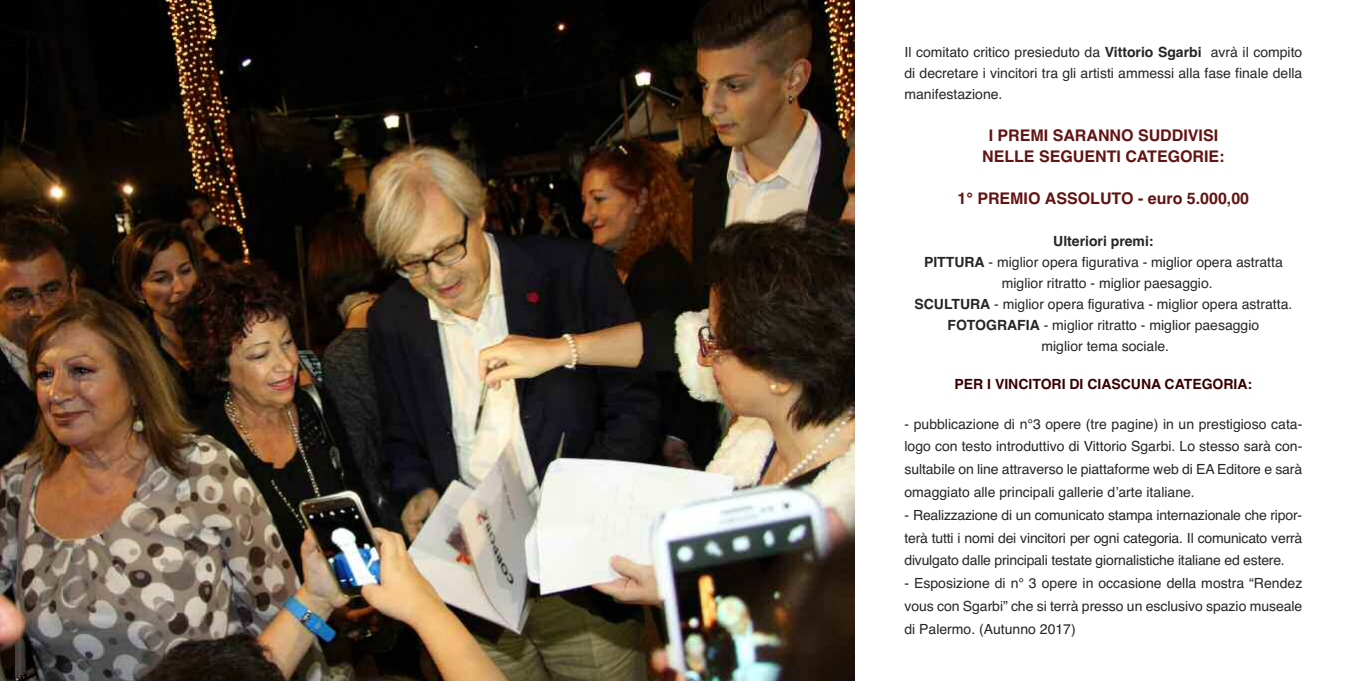
<style>
.page{position:relative;width:1361px;height:681px;background:#fff}
.page>*{position:absolute;margin:0;border:0;box-sizing:border-box;transform-origin:0 0}
.t1{font:700 16px/21px "Helvetica";color:#621312;text-align:center}
.t2{font:14px/21px "Helvetica";color:#272526;text-align:justify}
.t3{font:700 14px "Helvetica";color:#390000}
.s1{font-weight:700}
</style>
<div class="page">
<img style="left:0;top:0;width:854px;height:680px">
<p class="t2" style="left:904px;top:42px;width:399px">Il comitato critico presieduto da <span class="s1">Vittorio Sgarbi</span> avràil compito di decretare i vincitori tra gli artisti ammessi alla fase finale della manifestazione.</p>
<p class="t1" style="left:982px;top:125px;width:244px">I PREMI SARANNO SUDDIVISI<br>NELLE SEGUENTI CATEGORIE:</p>
<p class="t1" style="left:957px;top:188px;width:293px">1° PREMIO ASSOLUTO - euro 5.000,00</p>
<p class="t2" style="left:914px;top:231px;width:379px;text-align:center"><span class="s1">Ulteriori premi:<br>PITTURA</span> - miglior opera figurativa - miglior opera astratta miglior ritratto - miglior paesaggio.<br><span class="s1">SCULTURA</span> - miglior opera figurativa - miglior opera astratta.<br><span class="s1">FOTOGRAFIA</span> - miglior ritratto - miglior paesaggio<br>miglior tema sociale.</p>
<p class="t3" style="left:954px;top:372px;width:299px">PER I VINCITORI DI CIASCUNA CATEGORIA:</p>
<p class="t2" style="left:904px;top:412px;width:399px;line-height:22.8px">- pubblicazione di n°3 opere (tre pagine) in un prestigioso cata&shy;logo con testo introduttivo di Vittorio Sgarbi. Lo stesso sarà con&shy;sultabile on line attraverso le piattaforme web di EA Editore e sarà omaggiato alle principali gallerie d’arte italiane.</p>
<p class="t2" style="left:904px;top:503px;width:399px;line-height:22.8px">- Realizzazione di un comunicato stampa internazionale che ripor&shy;terà tutti i nomi dei vincitori per ogni categoria. Il comunicato verrà divulgato dalle principali testate giornalistiche italiane ed estere.</p>
<p class="t2" style="left:904px;top:572px;width:399px;line-height:22.8px">- Esposizione di n° 3 opere in occasione della mostra “Rendez vous con Sgarbi” che si terrà presso un esclusivo spazio museale di Palermo. (Autunno 2017)</p>
</div>
